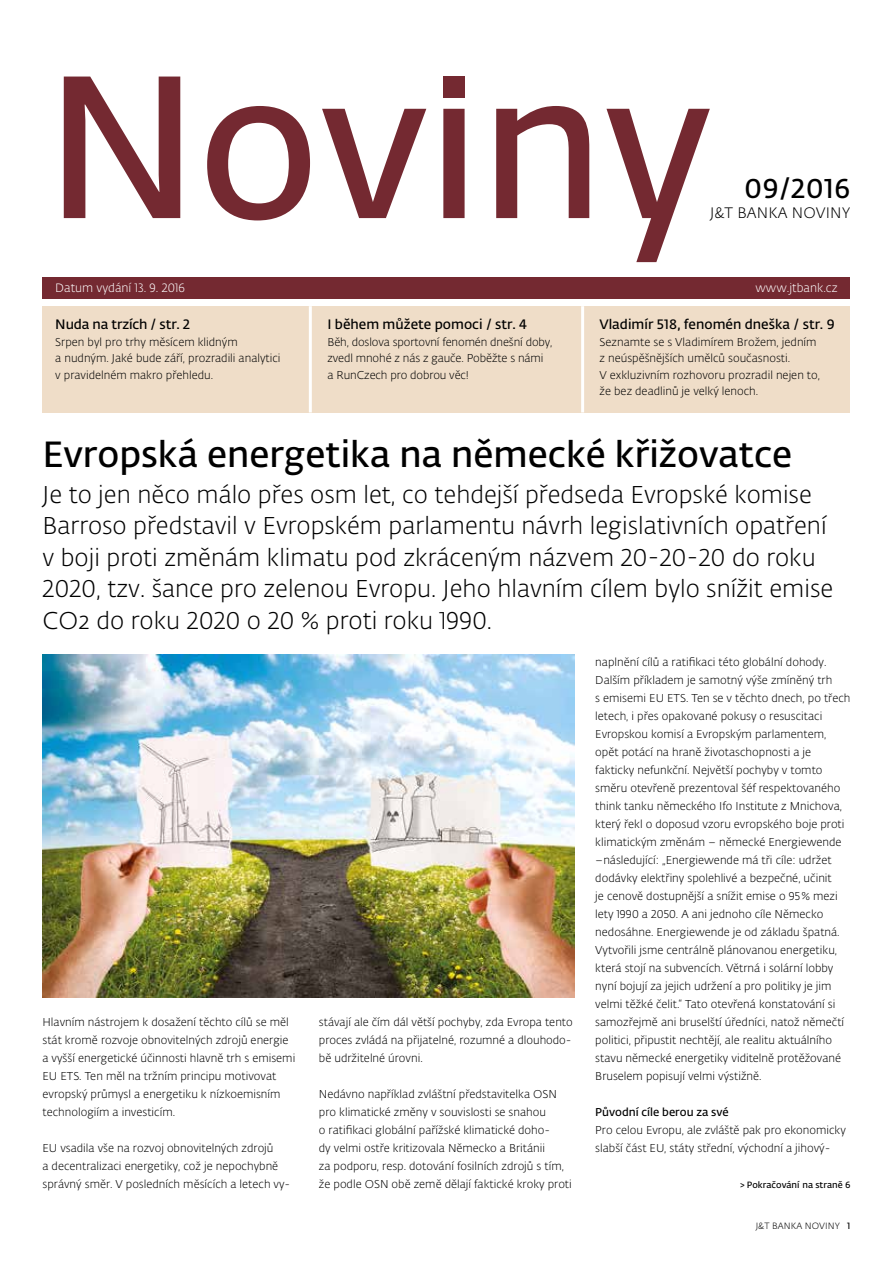
<style>
.page{position:relative;width:893px;height:1263px;background:#fff}
.page>*{position:absolute;margin:0;border:0;box-sizing:border-box;transform-origin:0 0}
.t1{font:600 36px "Fedra Sans Alt Pro";color:#000}
.t2{font:600 27px "Fedra Sans Alt Pro";letter-spacing:.01em;color:#000}
.t3{font:300 24px/31.5px "Fedra Sans Alt Pro";color:#000}
.t4{font:300 15px "Fedra Sans Alt Pro";letter-spacing:.01em;color:#000}
.t5{font:600 13.5px "Fedra Sans Alt Pro";color:#000}
.t6{font:300 12px "Fedra Sans Alt Pro";color:#fff}
.t7{font:300 11.25px/18px "Fedra Sans Alt Pro";color:#000}
.t8{font:600 11.25px "Fedra Sans Alt Pro";color:#000}
.t9{font:600 9px "Fedra Sans Alt Pro";color:#000}
.t10{font:300 9px "Fedra Sans Alt Pro";letter-spacing:.01em;color:#000}
.s1{font-weight:600}
</style>
<div class="page">
<div style="left:43px;top:306px;width:807px;height:106px;background:#efddc8"></div>
<hr style="left:309px;top:306px;width:3px;height:106px;background:#fff">
<hr style="left:581px;top:306px;width:3px;height:106px;background:#fff">
<svg style="left:64px;top:77px;width:646px;height:185px"></svg>
<div style="left:443px;top:77px;width:21px;height:21px;background:#742931"></div>
<div style="left:43px;top:277px;width:807px;height:21px;background:#742931"></div>
<img style="left:43px;top:655px;width:531px;height:342px">
<h2 class="t2" style="left:744px;top:169px;width:108px">09/2016</h2>
<h3 class="t4" style="left:710px;top:203px;width:142px">J&amp;T BANKA NOVINY</h3>
<p class="t6" style="left:55px;top:280px;width:131px">Datum vydání 13. 9. 2016</p>
<p class="t6" style="left:755px;top:280px;width:84px">www.jtbank.cz</p>
<p class="t5" style="left:55px;top:315px;width:136px">Nuda na trzích / str. 2</p>
<p class="t7" style="left:55px;top:334px;width:227px;line-height:16.5px">Srpen byl pro trhy měsícem klidným<br>a nudným. Jaké bude září, prozradili analytici v pravidelném makro přehledu.</p>
<p class="t5" style="left:327px;top:315px;width:201px">I během můžete pomoci / str. 4</p>
<p class="t7" style="left:327px;top:334px;width:227px;line-height:16.5px">Běh, doslova sportovní fenomén dnešní doby, zvedl mnohé z nás z gauče. Poběžte s námi<br>a RunCzech pro dobrou věc!</p>
<p class="t5" style="left:600px;top:315px;width:237px">Vladimír 518, fenomén dneška / str. 9</p>
<p class="t7" style="left:600px;top:334px;width:222px;line-height:16.5px">Seznamte se s Vladimírem Brožem, jedním z neúspěšnějších umělců současnosti.<br>V exkluzivním rozhovoru prozradil nejen to, že bez deadlinů je velký lenoch.</p>
<h1 class="t1" style="left:43px;top:428px;width:751px">Evropská energetika na německé křižovatce</h1>
<p class="t3" style="left:43px;top:478px;width:792px">Je to jen něco málo přes osm let, co tehdejší předseda Evropské komise Barroso představil v Evropském parlamentu návrh legislativních opatření v boji proti změnám klimatu pod zkráceným názvem 20-20-20 do roku 2020, tzv. šance pro zelenou Evropu. Jeho hlavním cílem bylo snížit emise CO2 do roku 2020 o 20 % proti roku 1990.</p>
<p class="t7" style="left:43px;top:1013px;width:254px">Hlavním nástrojem k dosažení těchto cílů se měl stát kromě rozvoje obnovitelných zdrojů energie a vyšší energetické účinnosti hlavně trh s emisemi EU ETS. Ten měl na tržním principu motivovat evropský průmysl a energetiku k nízkoemisním technologiím a investicím.</p>
<p class="t7" style="left:43px;top:1139px;width:249px">EU vsadila vše na rozvoj obnovitelných zdrojů<br>a decentralizaci energetiky, což je nepochybně správný směr. V posledních měsících a letech vy-</p>
<p class="t7" style="left:319px;top:1013px;width:255px;text-align:justify">stávají ale čím dál větší pochyby, zda Evropa tento proces zvládá na přijatelné, rozumné a dlouhodo&shy;bě udržitelné úrovni.</p>
<p class="t7" style="left:319px;top:1085px;width:254px">Nedávno například zvláštní představitelka OSN pro klimatické změny v souvislosti se snahou<br>o ratifikaci globální pařížské klimatické doho-<br>dy velmi ostře kritizovala Německo a Británii<br>za podporu, resp. dotování fosilních zdrojů s tím, že podle OSN obě země dělají faktické kroky proti</p>
<p class="t7" style="left:595px;top:653px;width:257px">naplnění cílů a ratifikaci této globální dohody.<br>Dalším příkladem je samotný výše zmíněný trh<br>s emisemi EU ETS. Ten se v těchto dnech, po třech letech, i přes opakované pokusy o resuscitaci Evropskou komisí a Evropským parlamentem, opět potácí na hraně životaschopnosti a je fakticky nefunkční. Největší pochyby v tomto směru otevřeně prezentoval šéf respektovaného think tanku německého Ifo Institute z Mnichova, který řekl o doposud vzoru evropského boje proti klimatickým změnám – německé Energiewende –následující: „Energiewende má tři cíle: udržet dodávky elektřiny spolehlivé a bezpečné, učinit<br>je cenově dostupnější a snížit emise o 95% mezi lety 1990 a 2050. A ani jednoho cíle Německo nedosáhne. Energiewende je od základu špatná.<br>Vytvořili jsme centrálně plánovanou energetiku, která stojí na subvencích. Větrná i solární lobby nyní bojují za jejich udržení a pro politiky je jim velmi těžké čelit.“ Tato otevřená konstatování si samozřejmě ani bruselští úředníci, natož němečtí politici, připustit nechtějí, ale realitu aktuálního stavu německé energetiky viditelně protěžované Bruselem popisují velmi výstižně.</p>
<p class="t8" style="left:595px;top:1104px;width:135px">Původní cíle berou za své</p>
<p class="t7" style="left:595px;top:1121px;width:252px">Pro celou Evropu, ale zvláště pak pro ekonomicky slabší část EU, státy střední, východní a jihový-</p>
<p class="t9" style="left:740px;top:1178px;width:112px">&gt; Pokračování na straně 6</p>
<p class="t10" style="left:756px;top:1220px;width:96px">J&amp;T BANKA NOVINY <span class="s1">1</span></p>
</div>
